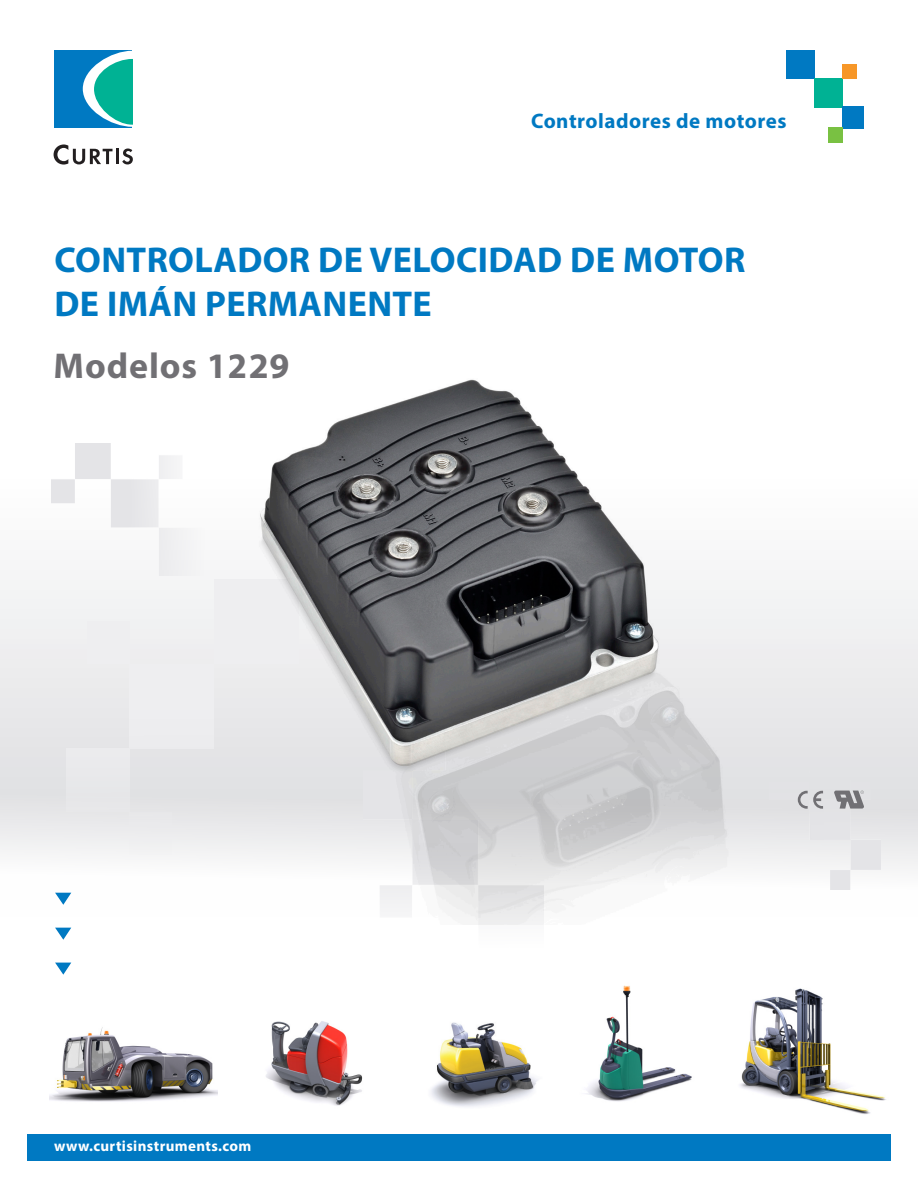
<style>
.page{position:relative;width:918px;height:1188px;background:#fff}
.page>*{position:absolute;margin:0;border:0;box-sizing:border-box;transform-origin:0 0}
.t1{font:700 36px/43.5px "Myriad Pro";letter-spacing:.01em;color:#0079c2}
.t2{font:700 36px "Myriad Pro";letter-spacing:.025em;color:#717074}
.t3{font:700 21px "Myriad Pro";letter-spacing:.025em;color:#0079c2}
.t4{font:700 15px "Myriad Pro";letter-spacing:.025em;color:#fff}
</style>
<div class="page">
<svg style="left:0;top:443px;width:918px;height:450px"></svg>
<div style="left:214px;top:579px;width:85px;height:85px;background:#eeeef0"></div>
<div style="left:130px;top:664px;width:84px;height:85px;background:#eeeef0"></div>
<div style="left:66px;top:749px;width:64px;height:63px;background:#eeeef0"></div>
<div style="left:87px;top:622px;width:43px;height:42px;background:#eeeef0"></div>
<div style="left:130px;top:812px;width:42px;height:42px;background:#eeeef0"></div>
<img style="left:52px;top:444px;width:155px;height:131px">
<img style="left:822px;top:759px;width:58px;height:131px">
<div style="left:786px;top:51px;width:29px;height:28px;background:#0079c2"></div>
<div style="left:843px;top:65px;width:14px;height:14px;background:#f79728"></div>
<div style="left:786px;top:50px;width:29px;height:28px;background:#0079c2"></div>
<div style="left:815px;top:78px;width:28px;height:29px;background:#00b294"></div>
<div style="left:843px;top:106px;width:21px;height:22px;background:#0079c2"></div>
<div style="left:843px;top:64px;width:14px;height:14px;background:#f79728"></div>
<div style="left:829px;top:128px;width:14px;height:14px;background:#79c142"></div>
<div style="left:27px;top:1134px;width:864px;height:27px;background:#0079c2"></div>
<svg style="left:834px;top:791px;width:30px;height:18px"></svg>
<svg style="left:822px;top:791px;width:1px;height:18px"></svg>
<div style="left:55px;top:50px;width:77px;height:78px;background:#0079c2"></div>
<svg style="left:83px;top:51px;width:49px;height:76px"></svg>
<svg style="left:54px;top:144px;width:59px;height:21px"></svg>
<hr style="left:116px;top:149px;width:3px;height:15px;background:#231f20">
<svg style="left:122px;top:149px;width:11px;height:15px"></svg>
<svg style="left:55px;top:928px;width:16px;height:12px"></svg>
<svg style="left:55px;top:893px;width:16px;height:12px"></svg>
<svg style="left:55px;top:963px;width:16px;height:12px"></svg>
<img style="left:431px;top:1022px;width:107px;height:85px">
<img style="left:50px;top:1027px;width:168px;height:75px">
<img style="left:266px;top:1021px;width:97px;height:85px">
<img style="left:230px;top:379px;width:592px;height:546px">
<img style="left:586px;top:985px;width:106px;height:117px">
<img style="left:740px;top:988px;width:146px;height:126px">
<p class="t3" style="left:531px;top:107px;width:257px">Controladores de motores</p>
<p class="t1" style="left:55px;top:237px;width:692px">CONTROLADOR DE VELOCIDAD DE MOTOR<br>DE IMÁN PERMANENTE</p>
<p class="t2" style="left:54px;top:342px;width:238px">Modelos 1229</p>
<p class="t4" style="left:54px;top:1136px;width:199px">www.curtisinstruments.com</p>
</div>
